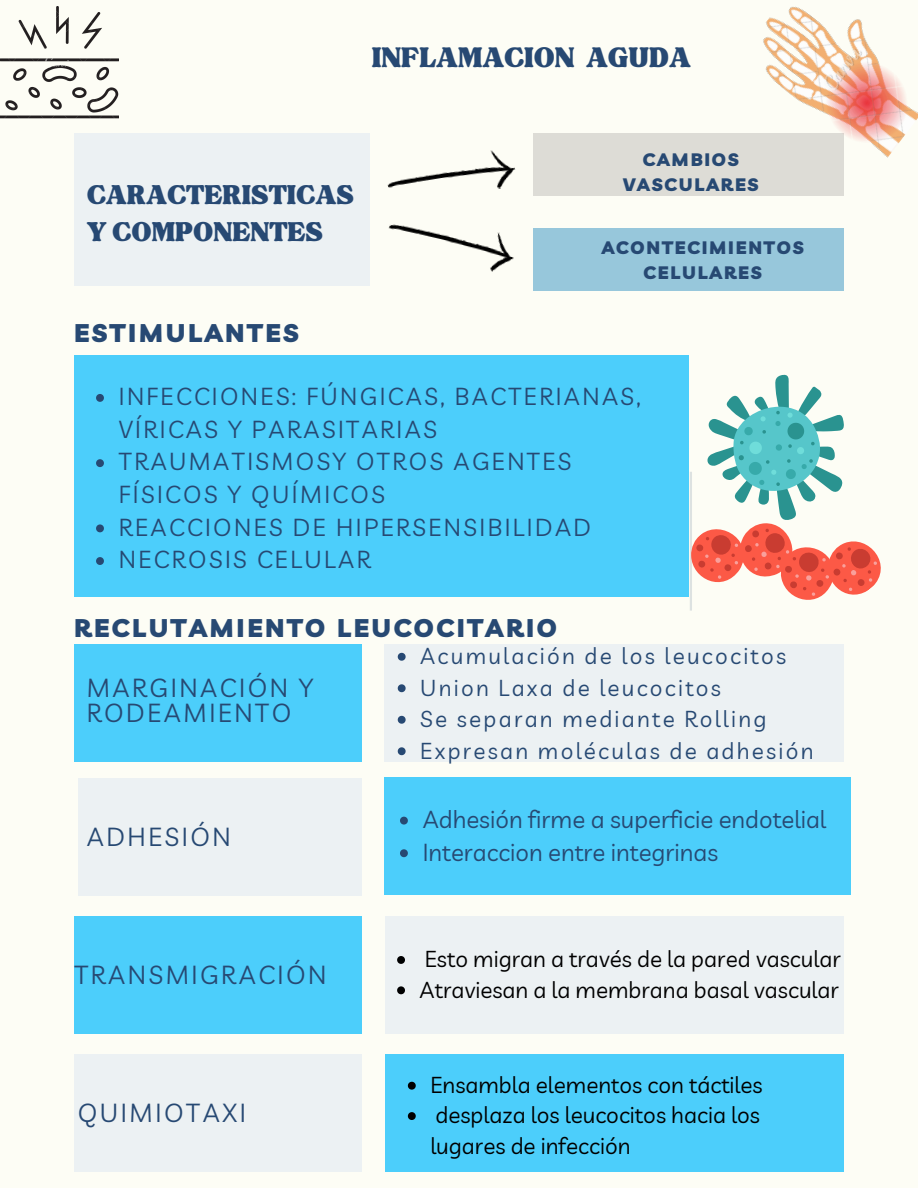
<style>
.page{position:relative;width:918px;height:1188px;background:#fdfdf5}
.page>*{position:absolute;margin:0;border:0;box-sizing:border-box;transform-origin:0 0}
.t1{font:39px "TAN Tangkiwood Display";color:#274973}
.t2{font:37.5px/37.2px "TAN Tangkiwood Display";color:#274973}
.t3{font:25.5px/24.8px "Livvic";letter-spacing:.1em;color:#274973}
.t4{font:900 25.5px "Livvic";letter-spacing:.1em;color:#274973}
.t5{font:24px/32.7px "Livvic";letter-spacing:.1em;color:#274973}
.t6{font:24px "Livvic";color:#274973}
.t7{font:22.5px/30.3px "Livvic";color:#000}
.t8{font:22.5px "Livvic";letter-spacing:.1em;color:#274973}
.t9{font:900 18px/24.8px "Livvic";letter-spacing:.1em;color:#274973;text-align:center}
</style>
<div class="page">
<div style="left:533px;top:134px;width:311px;height:62px;background:#dddcd6"></div>
<div style="left:74px;top:134px;width:296px;height:152px;background:#ecf1f3"></div>
<div style="left:74px;top:355px;width:615px;height:242px;background:#4ccefb"></div>
<div style="left:74px;top:1054px;width:287px;height:118px;background:#ecf1f3"></div>
<div style="left:385px;top:1054px;width:459px;height:118px;background:#4ccefb"></div>
<img style="left:740px;top:6px;width:178px;height:152px">
<img style="left:0;top:7px;width:118px;height:111px">
<div style="left:533px;top:228px;width:311px;height:63px;background:#97c7db"></div>
<img style="left:387px;top:150px;width:129px;height:39px">
<img style="left:388px;top:224px;width:126px;height:48px">
<svg style="left:690px;top:374px;width:191px;height:237px"></svg>
<svg style="left:96px;top:394px;width:8px;height:8px"></svg>
<svg style="left:96px;top:459px;width:8px;height:8px"></svg>
<svg style="left:96px;top:524px;width:8px;height:8px"></svg>
<svg style="left:96px;top:557px;width:8px;height:8px"></svg>
<div style="left:74px;top:916px;width:287px;height:117px;background:#4ccefb"></div>
<div style="left:385px;top:916px;width:459px;height:117px;background:#ecf1f3"></div>
<div style="left:385px;top:777px;width:466px;height:117px;background:#4ccefb"></div>
<div style="left:78px;top:778px;width:283px;height:118px;background:#ecf1f3"></div>
<div style="left:74px;top:644px;width:287px;height:118px;background:#4ccefb"></div>
<div style="left:385px;top:644px;width:459px;height:118px;background:#ecf1f3"></div>
<svg style="left:398px;top:653px;width:8px;height:8px"></svg>
<svg style="left:398px;top:684px;width:8px;height:8px"></svg>
<svg style="left:398px;top:716px;width:8px;height:8px"></svg>
<svg style="left:398px;top:747px;width:8px;height:8px"></svg>
<svg style="left:400px;top:817px;width:8px;height:8px"></svg>
<svg style="left:400px;top:849px;width:8px;height:8px"></svg>
<svg style="left:397px;top:956px;width:8px;height:8px"></svg>
<svg style="left:397px;top:986px;width:8px;height:8px"></svg>
<svg style="left:408px;top:1082px;width:8px;height:8px"></svg>
<svg style="left:408px;top:1112px;width:8px;height:8px"></svg>
<p class="t1" style="left:372px;top:43px;width:321px">INFLAMACION AGUDA</p>
<p class="t2" style="left:87px;top:177px;width:269px">CARACTERISTICAS<br>Y COMPONENTES</p>
<p class="t9" style="left:623px;top:147px;width:137px">CAMBIOS<br>VASCULARES</p>
<p class="t9" style="left:602px;top:235px;width:203px">ACONTECIMIENTOS<br>CELULARES</p>
<h2 class="t4" style="left:74px;top:316px;width:226px">ESTIMULANTES</h2>
<p class="t5" style="left:119px;top:380px;width:524px">INFECCIONES: FÚNGICAS, BACTERIANAS,<br>VÍRICAS Y PARASITARIAS</p>
<p class="t5" style="left:119px;top:445px;width:454px">TRAUMATISMOSY OTROS AGENTES<br>FÍSICOS Y QUÍMICOS</p>
<p class="t5" style="left:119px;top:510px;width:474px">REACCIONES DE HIPERSENSIBILIDAD</p>
<p class="t5" style="left:119px;top:543px;width:253px">NECROSIS CELULAR</p>
<p class="t4" style="left:74px;top:611px;width:484px">RECLUTAMIENTO LEUCOCITARIO</p>
<h2 class="t3" style="left:87px;top:675px;width:228px">MARGINACIÓN Y<br>RODEAMIENTO</h2>
<p class="t3" style="left:87px;top:824px;width:146px">ADHESIÓN</p>
<p class="t4" style="left:99px;top:814px;width:152px">AGENDA 4</p>
<p class="t3" style="left:74px;top:962px;width:254px">TRANSMIGRACIÓN</p>
<p class="t3" style="left:78px;top:1100px;width:170px">QUIMIOTAXI</p>
<p class="t8" style="left:420px;top:641px;width:368px">Acumulación de los leucocitos</p>
<h3 class="t8" style="left:420px;top:673px;width:302px">Union Laxa de leucocitos</h3>
<p class="t8" style="left:420px;top:704px;width:348px">Se separan mediante Rolling</p>
<p class="t8" style="left:420px;top:736px;width:395px">Expresan moléculas de adhesión</p>
<h2 class="t6" style="left:423px;top:804px;width:405px">Adhesión firme a superficie endotelial</h2>
<h3 class="t6" style="left:423px;top:836px;width:297px">Interaccion entre integrinas</h3>
<h3 class="t7" style="left:425px;top:944px;width:418px">Esto migran a través de la pared vascular</h3>
<p class="t7" style="left:420px;top:974px;width:421px">Atraviesan a la membrana basal vascular</p>
<p class="t7" style="left:430px;top:1069px;width:334px">Ensambla elementos con táctiles</p>
<h3 class="t7" style="left:430px;top:1100px;width:331px">desplaza los leucocitos hacia los lugares de infección</h3>
</div>
